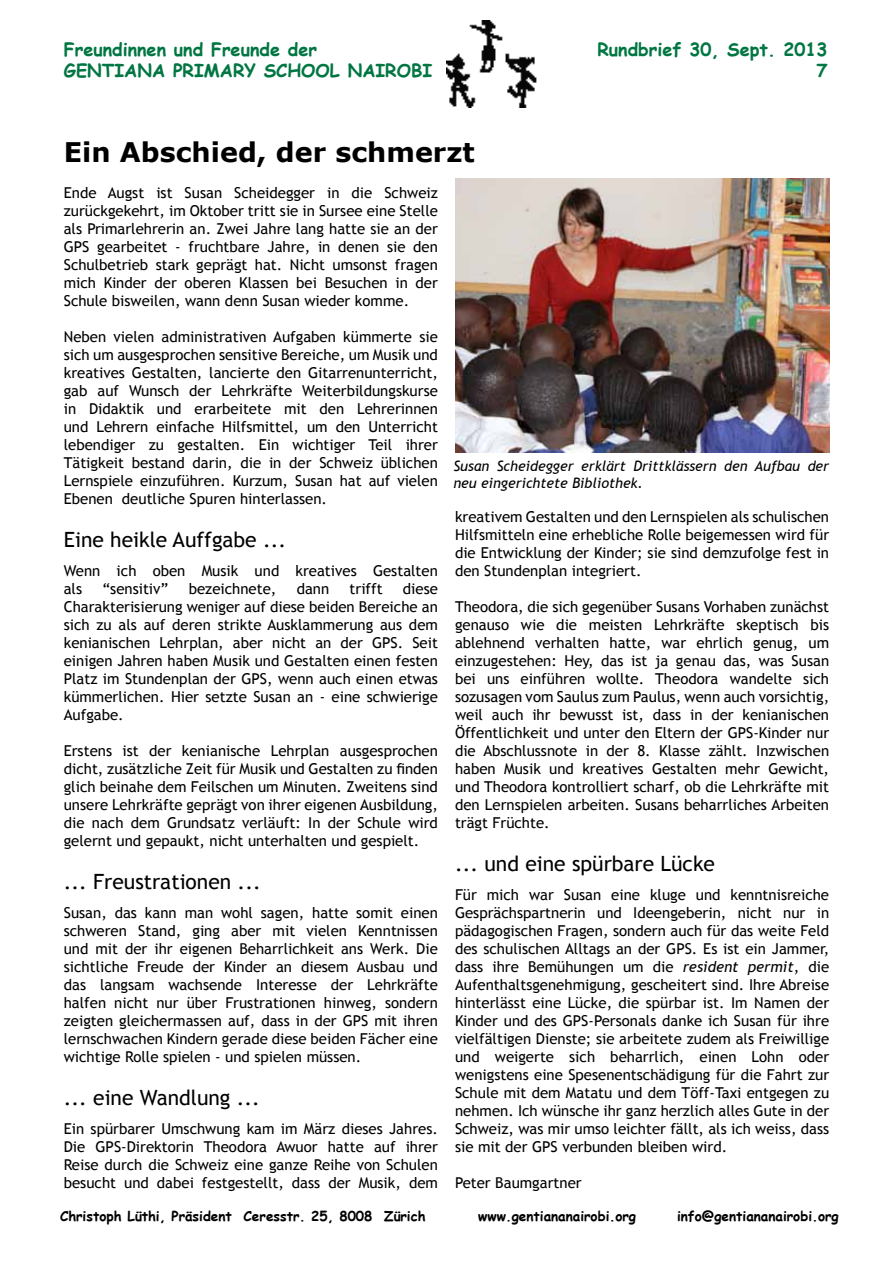
<style>
.page{position:relative;width:893px;height:1263px;background:#fff}
.page>*{position:absolute;margin:0;border:0;box-sizing:border-box;transform-origin:0 0}
.t1{font:700 27px "Verdana";color:#000}
.t2{font:21px "Trebuchet MS";color:#000}
.t3{font:700 18px/21.6px "Comic Sans MS";color:#007642}
.t4{font:15px/18px "Trebuchet MS";color:#000;text-align:justify}
.t5{font:italic 14.25px/17.1px "Trebuchet MS";color:#000}
.t6{font:700 13.5px "Comic Sans MS";color:#000}
.s1{font-style:italic}
</style>
<div class="page">
<img style="left:447px;top:20px;width:90px;height:87px">
<img style="left:455px;top:179px;width:374px;height:274px">
<p class="t3" style="left:64px;top:38px;width:370px">Freundinnen und Freunde der<br>GENTIANA PRIMARY SCHOOL NAIROBI</p>
<p class="t3" style="left:597px;top:38px;width:232px;text-align:right">Rundbrief 30, Sept. 2013<br>7</p>
<h1 class="t1" style="left:64px;top:133px;width:412px">Ein Abschied, der schmerzt</h1>
<p class="t4" style="left:64px;top:184px;width:376px">Ende Augst ist Susan Scheidegger in die Schweiz zurückgekehrt, im Oktober tritt sie in Sursee eine Stelle als Primarlehrerin an. Zwei Jahre lang hatte sie an der GPS gearbeitet - fruchtbare Jahre, in denen sie den Schulbetrieb stark geprägt hat. Nicht umsonst fragen mich Kinder der oberen Klassen bei Besuchen in der Schule bisweilen, wann denn Susan wieder komme.</p>
<p class="t4" style="left:64px;top:328px;width:376px">Neben vielen administrativen Aufgaben kümmerte sie sich um ausgesprochen sensitive Bereiche, um Musik und kreatives Gestalten, lancierte den Gitarrenunterricht, gab auf Wunsch der Lehrkräfte Weiterbildungskurse in Didaktik und erarbeitete mit den Lehrerinnen und Lehrern einfache Hilfsmittel, um den Unterricht lebendiger zu gestalten. Ein wichtiger Teil ihrer Tätigkeit bestand darin, die in der Schweiz üblichen Lernspiele einzuführen. Kurzum, Susan hat auf vielen Ebenen deutliche Spuren hinterlassen.</p>
<h2 class="t2" style="left:64px;top:527px;width:224px">Eine heikle Auffgabe ...</h2>
<p class="t4" style="left:64px;top:562px;width:376px">Wenn ich oben Musik und kreatives Gestalten als</p>
<p class="t4" style="left:64px;top:580px;width:376px;text-indent:339px">diese Charakterisierung weniger auf diese beiden Bereiche an sich zu als auf deren strikte Ausklammerung aus dem kenianischen Lehrplan, aber nicht an der GPS. Seit einigen Jahren haben Musik und Gestalten einen festen Platz im Stundenplan der GPS, wenn auch einen etwas kümmerlichen. Hier setzte Susan an - eine schwierige Aufgabe.</p>
<p class="t4" style="left:64px;top:742px;width:376px">Erstens ist der kenianische Lehrplan ausgesprochen dicht, zusätzliche Zeit für Musik und Gestalten zu finden glich beinahe dem Feilschen um Minuten. Zweitens sind unsere Lehrkräfte geprägt von ihrer eigenen Ausbildung, die nach dem Grundsatz verläuft: In der Schule wird gelernt und gepaukt, nicht unterhalten und gespielt.</p>
<h2 class="t2" style="left:64px;top:869px;width:198px">... Freustrationen ...</h2>
<p class="t4" style="left:64px;top:904px;width:376px">Susan, das kann man wohl sagen, hatte somit einen schweren Stand, ging aber mit vielen Kenntnissen und mit der ihr eigenen Beharrlichkeit ans Werk. Die sichtliche Freude der Kinder an diesem Ausbau und das langsam wachsende Interesse der Lehrkräfte halfen nicht nur über Frustrationen hinweg, sondern zeigten gleichermassen auf, dass in der GPS mit ihren lernschwachen Kindern gerade diese beiden Fächer eine wichtige Rolle spielen - und spielen müssen.</p>
<h2 class="t2" style="left:64px;top:1085px;width:198px">... eine Wandlung ...</h2>
<p class="t4" style="left:64px;top:1120px;width:376px">Ein spürbarer Umschwung kam im März dieses Jahres.<br>Die GPS-Direktorin Theodora Awuor hatte auf ihrer Reise durch die Schweiz eine ganze Reihe von Schulen besucht und dabei festgestellt, dass der Musik, dem</p>
<p class="t4" style="left:102px;top:580px;width:68px">“sensitiv”</p>
<p class="t4" style="left:189px;top:580px;width:89px">bezeichnete,</p>
<p class="t4" style="left:297px;top:580px;width:34px">dann</p>
<p class="t4" style="left:350px;top:580px;width:35px">trifft</p>
<p class="t5" style="left:453px;top:457px;width:377px">Susan Scheidegger erklärt Drittklässern den Aufbau der neu eingerichtete Bibliothek.</p>
<p class="t4" style="left:455px;top:508px;width:376px">kreativem Gestalten und den Lernspielen als schulischen Hilfsmitteln eine erhebliche Rolle beigemessen wird für die Entwicklung der Kinder; sie sind demzufolge fest in den Stundenplan integriert.</p>
<p class="t4" style="left:455px;top:598px;width:376px">Theodora, die sich gegenüber Susans Vorhaben zunächst genauso wie die meisten Lehrkräfte skeptisch bis ablehnend verhalten hatte, war ehrlich genug, um einzugestehen: Hey, das ist ja genau das, was Susan bei uns einführen wollte. Theodora wandelte sich sozusagen vom Saulus zum Paulus, wenn auch vorsichtig, weil auch ihr bewusst ist, dass in der kenianischen Öffentlichkeit und unter den Eltern der GPS-Kinder nur die Abschlussnote in der 8. Klasse zählt. Inzwischen haben Musik und kreatives Gestalten mehr Gewicht, und Theodora kontrolliert scharf, ob die Lehrkräfte mit den Lernspielen arbeiten. Susans beharrliches Arbeiten trägt Früchte.</p>
<h2 class="t2" style="left:455px;top:851px;width:262px">... und eine spürbare Lücke</h2>
<p class="t4" style="left:455px;top:886px;width:376px">Für mich war Susan eine kluge und kenntnisreiche Gesprächspartnerin und Ideengeberin, nicht nur in pädagogischen Fragen, sondern auch für das weite Feld des schulischen Alltags an der GPS. Es ist ein Jammer, dass ihre Bemühungen um die <span class="s1">resident permit</span>, die Aufenthaltsgenehmigung, gescheitert sind. Ihre Abreise hinterlässt eine Lücke, die spürbar ist. Im Namen der Kinder und des GPS-Personals danke ich Susan für ihre vielfältigen Dienste; sie arbeitete zudem als Freiwillige und weigerte sich beharrlich, einen Lohn oder wenigstens eine Spesenentschädigung für die Fahrt zur Schule mit dem Matatu und dem Töff-Taxi entgegen zu nehmen. Ich wünsche ihr ganz herzlich alles Gute in der Schweiz, was mir umso leichter fällt, als ich weiss, dass sie mit der GPS verbunden bleiben wird.</p>
<p class="t4" style="left:455px;top:1174px;width:128px">Peter Baumgartner</p>
<p class="t6" style="left:60px;top:1206px;width:367px">Christoph Lüthi, Präsident Ceresstr. 25, 8008 Zürich</p>
<p class="t6" style="left:478px;top:1206px;width:159px">www.gentiananairobi.org</p>
<p class="t6" style="left:677px;top:1206px;width:163px">info@gentiananairobi.org</p>
</div>
